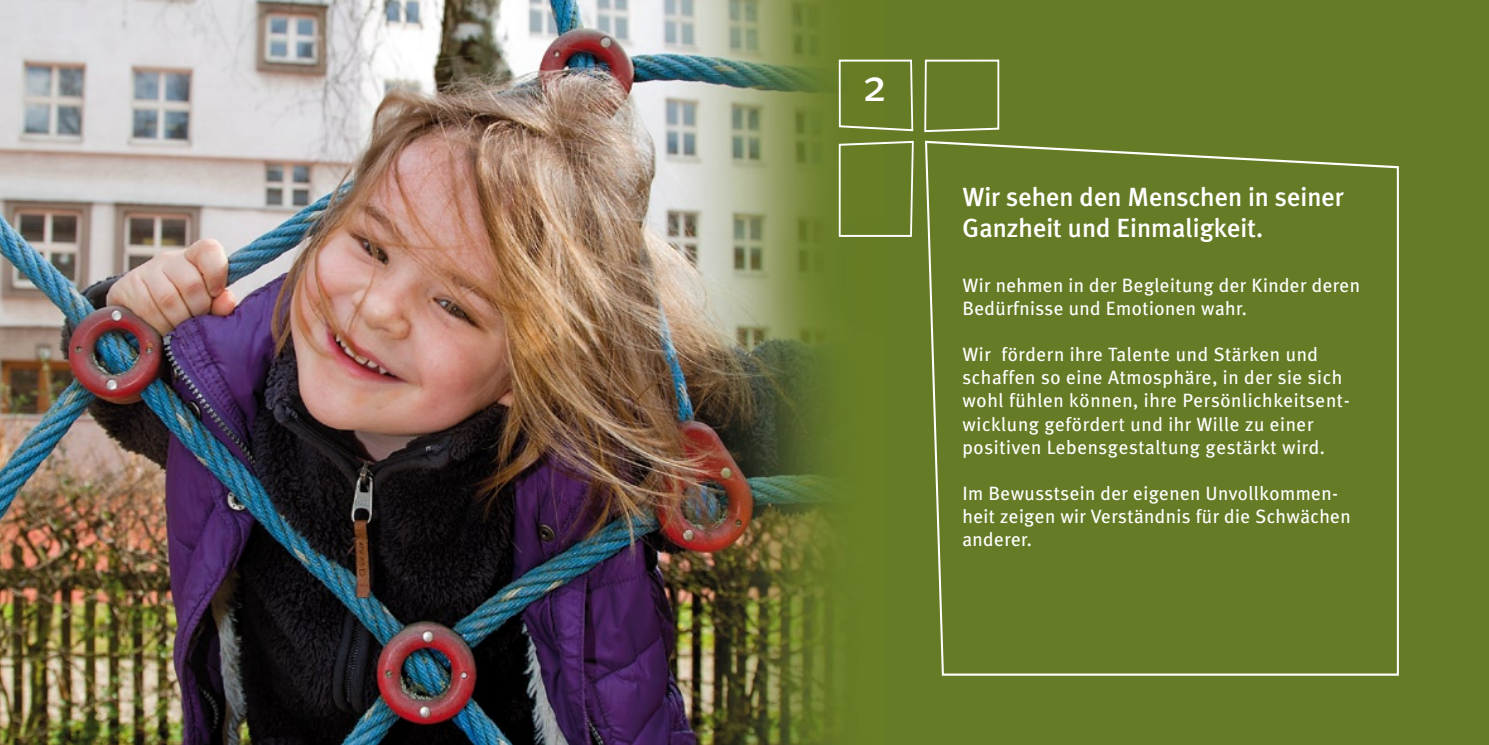
<style>
.page{position:relative;width:1489px;height:745px;background:#fff}
.page>*{position:absolute;margin:0;border:0;box-sizing:border-box;transform-origin:0 0}
.t1{font:45.5px "Meta Plus";color:#fff}
.t2{font:500 26.25px/31.5px "Meta Plus";color:#fff}
.t3{font:19.25px/23.1px "Meta Plus";letter-spacing:.03em;color:#fff}
</style>
<div class="page">
<div style="left:0;top:0;width:1488px;height:744px;background:#667b26"></div>
<img style="left:0;top:0;width:831px;height:744px">
<svg style="left:925px;top:140px;width:474px;height:536px"></svg>
<svg style="left:838px;top:59px;width:76px;height:73px"></svg>
<svg style="left:924px;top:59px;width:76px;height:74px"></svg>
<svg style="left:838px;top:140px;width:76px;height:97px"></svg>
<h1 class="t1" style="left:862px;top:59px;width:26px">2</h1>
<h2 class="t2" style="left:962px;top:180px;width:383px">Wir sehen den Menschen in seiner<br>Ganzheit und Einmaligkeit.</h2>
<p class="t3" style="left:962px;top:273px;width:399px">Wir nehmen in der Begleitung der Kinder deren<br>Bedürfnisse und Emotionen wahr.</p>
<p class="t3" style="left:962px;top:342px;width:389px">Wir fördern ihre Talente und Stärken und schaffen so eine Atmosphäre, in der sie sich wohl fühlen können, ihre Persönlichkeitsent&shy;wicklung gefördert und ihr Wille zu einer positiven Lebensgestaltung gestärkt wird.</p>
<p class="t3" style="left:962px;top:481px;width:389px">Im Bewusstsein der eigenen Unvollkommen&shy;heit zeigen wir Verständnis für die Schwächen anderer.</p>
</div>
